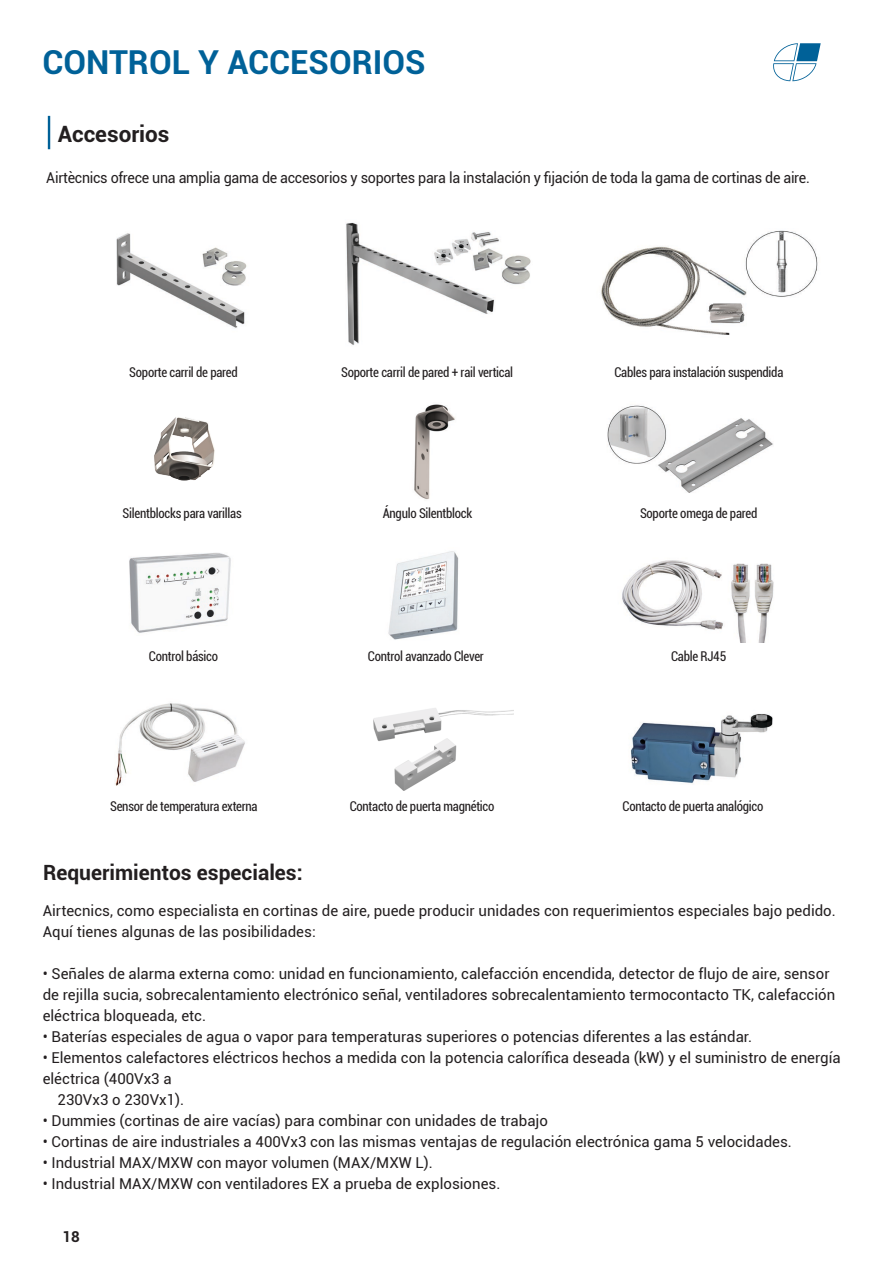
<style>
.page{position:relative;width:893px;height:1263px;background:#fff}
.page>*{position:absolute;margin:0;border:0;box-sizing:border-box;transform-origin:0 0}
.t1{font:700 33px "Roboto";color:#006198}
.t2{font:700 22.5px "Roboto";color:#231f20}
.t3{font:700 21px "Roboto";color:#231f20}
.t4{font:15px/21px "Roboto";color:#231f20}
.t5{font:15px "Roboto";letter-spacing:-.02em;color:#231f20;scale:.95 1}
.t6{font:700 15px "Roboto";color:#231f20}
.t7{font:condensed 13.5px "Roboto";letter-spacing:-.02em;color:#231f20;scale:.95 1}
</style>
<div class="page">
<svg style="left:773px;top:43px;width:48px;height:38px"></svg>
<img style="left:129px;top:553px;width:102px;height:80px">
<img style="left:115px;top:703px;width:130px;height:83px">
<img style="left:388px;top:551px;width:71px;height:89px">
<img style="left:630px;top:713px;width:143px;height:71px">
<img style="left:373px;top:708px;width:140px;height:83px">
<img style="left:622px;top:560px;width:152px;height:82px">
<img style="left:116px;top:233px;width:131px;height:95px">
<img style="left:346px;top:222px;width:185px;height:123px">
<img style="left:601px;top:230px;width:217px;height:105px">
<img style="left:414px;top:404px;width:41px;height:96px">
<img style="left:154px;top:417px;width:61px;height:64px">
<img style="left:607px;top:405px;width:166px;height:88px">
<hr style="left:48px;top:116px;width:2px;height:33px;background:#006198">
<h1 class="t1" style="left:43px;top:39px;width:384px">CONTROL Y ACCESORIOS</h1>
<h2 class="t2" style="left:58px;top:118px;width:113px">Accesorios</h2>
<p class="t5" style="left:46px;top:167px;width:805px">Airtècnics ofrece una amplia gama de accesorios y soportes para la instalación y fijación de toda la gama de cortinas de aire.</p>
<p class="t7" style="left:129px;top:363px;width:116px">Soporte carril de pared</p>
<p class="t7" style="left:341px;top:363px;width:183px">Soporte carril de pared + rail vertical</p>
<p class="t7" style="left:614px;top:363px;width:179px">Cables para instalación suspendida</p>
<p class="t7" style="left:123px;top:504px;width:127px">Silentblocks para varillas</p>
<p class="t7" style="left:383px;top:504px;width:96px">Ángulo Silentblock</p>
<p class="t7" style="left:640px;top:504px;width:125px">Soporte omega de pared</p>
<p class="t7" style="left:149px;top:647px;width:74px">Control básico</p>
<p class="t7" style="left:368px;top:647px;width:124px">Control avanzado Clever</p>
<p class="t7" style="left:671px;top:647px;width:60px">Cable RJ45</p>
<p class="t7" style="left:110px;top:797px;width:157px">Sensor de temperatura externa</p>
<h3 class="t3" style="left:43px;top:857px;width:261px">Requerimientos especiales:</h3>
<p class="t7" style="left:350px;top:797px;width:154px">Contacto de puerta magnético</p>
<p class="t7" style="left:623px;top:797px;width:150px">Contacto de puerta analógico</p>
<p class="t4" style="left:43px;top:899px;width:795px">Airtecnics, como especialista en cortinas de aire, puede producir unidades con requerimientos especiales bajo pedido.<br>Aquí tienes algunas de las posibilidades:</p>
<p class="t4" style="left:43px;top:962px;width:794px">• Señales de alarma externa como: unidad en funcionamiento, calefacción encendida, detector de flujo de aire, sensor de rejilla sucia, sobrecalentamiento electrónico señal, ventiladores sobrecalentamiento termocontacto TK, calefacción eléctrica bloqueada, etc.</p>
<p class="t4" style="left:43px;top:1025px;width:711px">• Baterías especiales de agua o vapor para temperaturas superiores o potencias diferentes a las estándar.</p>
<p class="t4" style="left:43px;top:1046px;width:799px">• Elementos calefactores eléctricos hechos a medida con la potencia calorífica deseada (kW) y el suministro de energía</p>
<p class="t4" style="left:43px;top:1067px;width:130px">eléctrica (400Vx3 a</p>
<p class="t4" style="left:58px;top:1088px;width:128px">230Vx3 o 230Vx1).</p>
<p class="t4" style="left:43px;top:1109px;width:507px">• Dummies (cortinas de aire vacías) para combinar con unidades de trabajo</p>
<p class="t4" style="left:43px;top:1130px;width:751px">• Cortinas de aire industriales a 400Vx3 con las mismas ventajas de regulación electrónica gama 5 velocidades.</p>
<p class="t4" style="left:43px;top:1151px;width:392px">• Industrial MAX/MXW con mayor volumen (MAX/MXW L).</p>
<p class="t4" style="left:43px;top:1172px;width:459px">• Industrial MAX/MXW con ventiladores EX a prueba de explosiones.</p>
<p class="t6" style="left:63px;top:1226px;width:19px">18</p>
</div>
